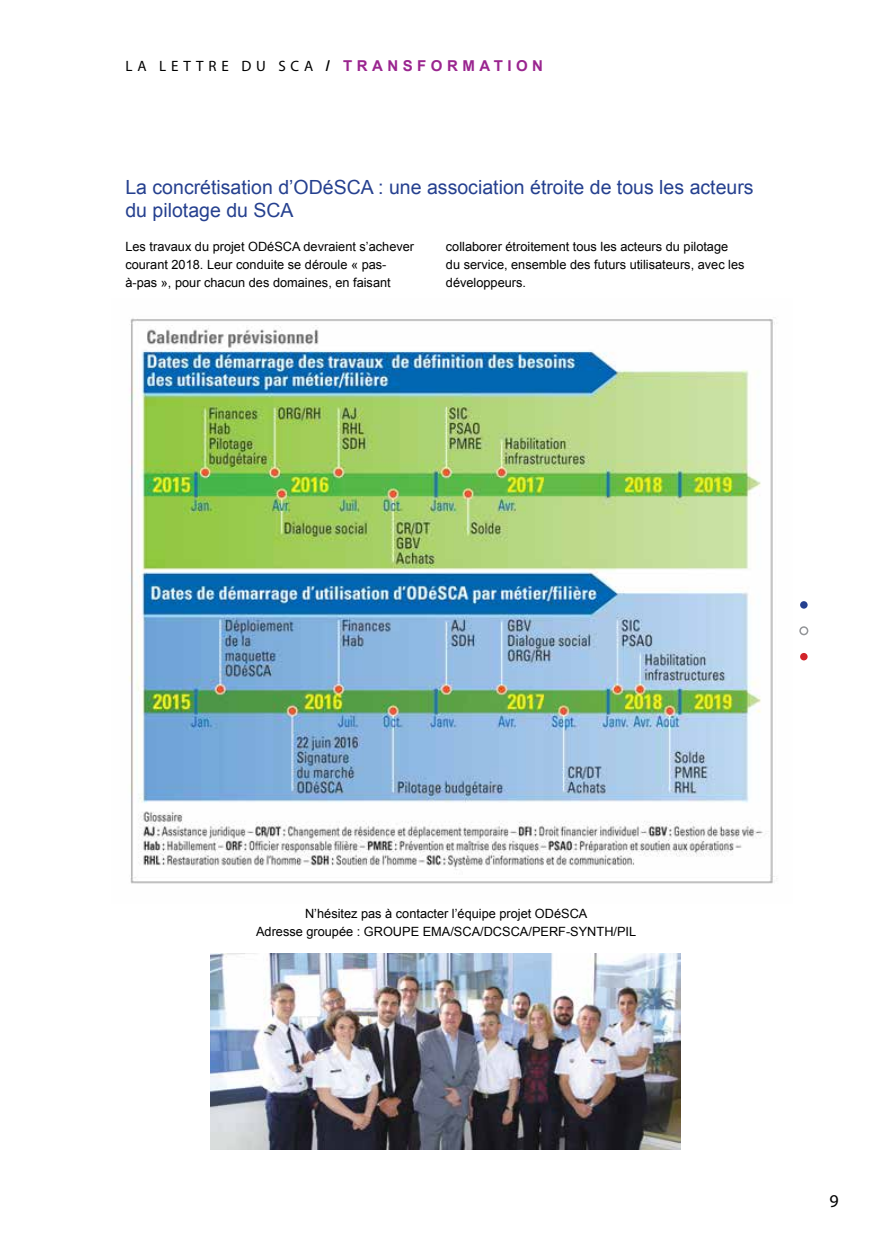
<style>
.page{position:relative;width:892px;height:1260px;background:#fff}
.page>*{position:absolute;margin:0;border:0;box-sizing:border-box;transform-origin:0 0}
.t1{font:19.5px/22.5px "Arial";color:#25408f}
.t2{font:18px "Myriad Pro";color:#000}
.t3{font:700 15px "Arial";letter-spacing:.3em;color:#9a258f}
.t4{font:12.75px/18px "Arial";color:#000}
.s1{font-family:"Myriad Pro";font-weight:400;color:#000}
.s2{color:#000}
</style>
<div class="page">
<img style="left:129px;top:317px;width:648px;height:567px">
<svg style="left:799px;top:601px;width:8px;height:7px"></svg>
<div style="left:798px;top:626px;width:9px;height:9px;border:2px solid #939598;border-radius:50%"></div>
<svg style="left:799px;top:653px;width:8px;height:7px"></svg>
<img style="left:210px;top:953px;width:470px;height:196px">
<p class="t3" style="left:125px;top:56px;width:419px"><span class="s1">LA LETTRE DU SCA</span> <span class="s2">/</span> TRANSFORMATION</p>
<h1 class="t1" style="left:125px;top:176px;width:629px">La concrétisation d’ODéSCA : une association étroite de tous les acteurs du pilotage du SCA</h1>
<p class="t4" style="left:125px;top:238px;width:290px">Les travaux du projet ODéSCA devraient s’achever courant 2018. Leur conduite se déroule « pas&shy;à-pas », pour chacun des domaines, en faisant</p>
<p class="t4" style="left:445px;top:238px;width:300px">collaborer étroitement tous les acteurs du pilotage du service, ensemble des futurs utilisateurs, avec les développeurs.</p>
<p class="t4" style="left:256px;top:904px;width:381px;text-align:center">N’hésitez pas à contacter l’équipe projet ODéSCA<br>Adresse groupée : GROUPE EMA/SCA/DCSCA/PERF-SYNTH/PIL</p>
<h2 class="t2" style="left:828px;top:1189px;width:11px">9</h2>
</div>
